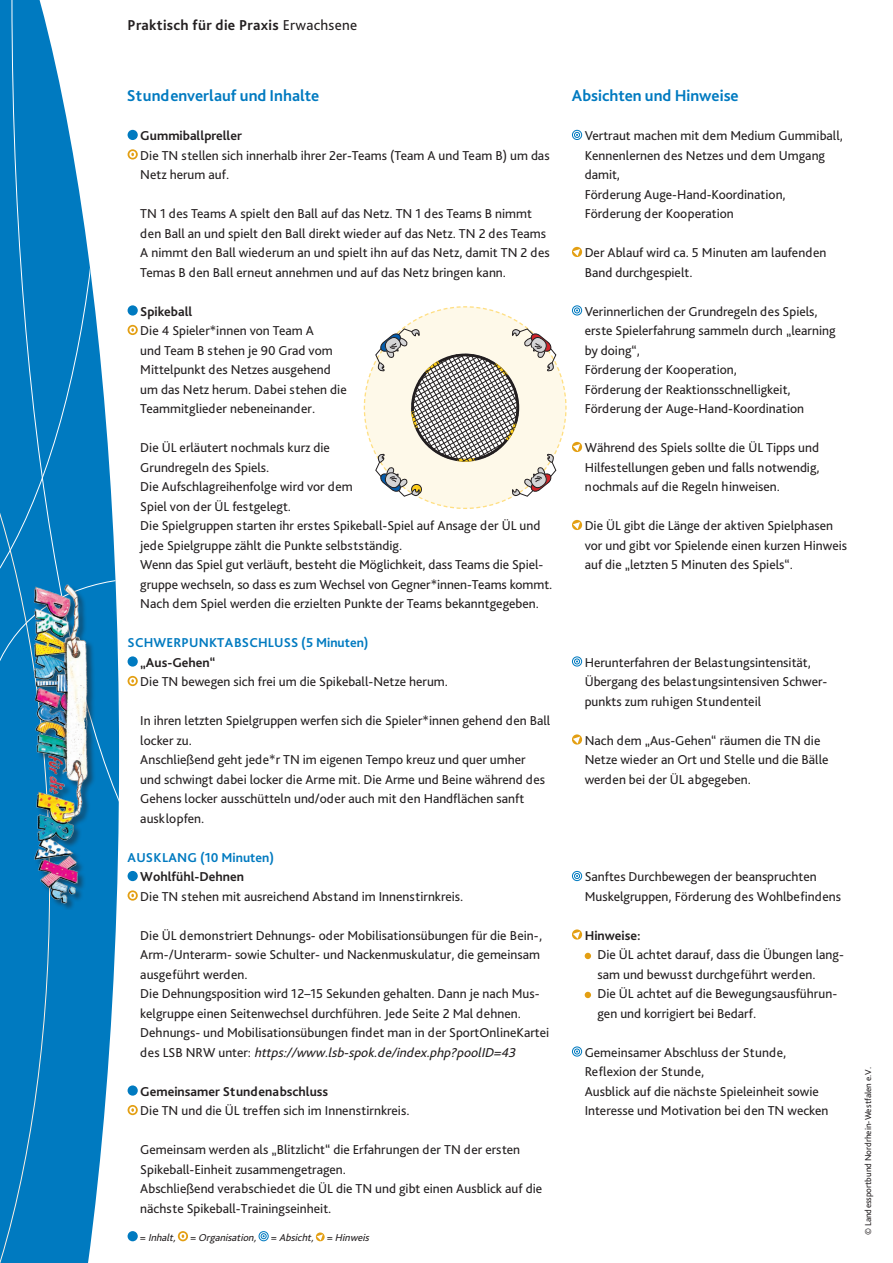
<style>
.page{position:relative;width:893px;height:1263px;background:#fff}
.page>*{position:absolute;margin:0;border:0;box-sizing:border-box;transform-origin:0 0}
.t1{font:700 16.5px "Bliss Pro";color:#007ac0}
.t2{font:700 15px "Bliss Pro";letter-spacing:.02em;color:#231f20}
.t3{font:13.5px/19.5px "Bliss Pro";color:#231f20}
.t4{font:700 13.5px "Bliss Pro";color:#231f20}
.t5{font:700 13.5px "Bliss Pro";letter-spacing:.015em;color:#007ac0}
.t6{font:italic 10.5px "Bliss Pro";color:#231f20}
.t7{font:9px "Bliss Pro";color:#231f20}
.s1{font-weight:400}
.s2{font-style:italic}
.s3{font-style:normal}
</style>
<div class="page">
<div style="left:128px;top:130px;width:10px;height:10px;background:#007ac0;border-radius:50%"></div>
<svg style="left:128px;top:149px;width:10px;height:11px"></svg>
<svg style="left:129px;top:151px;width:7px;height:7px"></svg>
<div style="left:128px;top:305px;width:10px;height:11px;background:#007ac0;border-radius:50%"></div>
<svg style="left:128px;top:325px;width:10px;height:10px"></svg>
<svg style="left:129px;top:327px;width:7px;height:6px"></svg>
<div style="left:128px;top:656px;width:10px;height:11px;background:#007ac0;border-radius:50%"></div>
<svg style="left:128px;top:676px;width:10px;height:10px"></svg>
<svg style="left:129px;top:678px;width:7px;height:6px"></svg>
<div style="left:128px;top:871px;width:10px;height:10px;background:#007ac0;border-radius:50%"></div>
<svg style="left:128px;top:890px;width:10px;height:11px"></svg>
<svg style="left:129px;top:892px;width:7px;height:7px"></svg>
<div style="left:128px;top:1085px;width:10px;height:11px;background:#007ac0;border-radius:50%"></div>
<svg style="left:128px;top:1105px;width:10px;height:10px"></svg>
<svg style="left:129px;top:1107px;width:7px;height:6px"></svg>
<svg style="left:572px;top:130px;width:10px;height:10px"></svg>
<svg style="left:572px;top:246px;width:11px;height:11px"></svg>
<svg style="left:572px;top:519px;width:11px;height:11px"></svg>
<svg style="left:572px;top:656px;width:10px;height:11px"></svg>
<svg style="left:572px;top:734px;width:11px;height:11px"></svg>
<svg style="left:572px;top:871px;width:10px;height:10px"></svg>
<svg style="left:572px;top:929px;width:11px;height:11px"></svg>
<svg style="left:585px;top:953px;width:6px;height:6px"></svg>
<svg style="left:585px;top:992px;width:6px;height:6px"></svg>
<svg style="left:572px;top:1046px;width:10px;height:11px"></svg>
<svg style="left:50px;top:905px;width:67px;height:358px;fill:#007ac0"></svg>
<svg style="left:96px;top:366px;width:22px;height:539px"></svg>
<svg style="left:96px;top:577px;width:23px;height:286px;background:#0d81c3"></svg>
<svg style="left:0;top:0;width:101px;height:654px"></svg>
<div style="left:0;top:302px;width:50px;height:961px;background:#007ac0"></div>
<div style="left:35px;top:585px;width:61px;height:324px;background:#231f20;opacity:.5"></div>
<img style="left:26px;top:574px;width:62px;height:335px">
<div style="left:128px;top:1231px;width:10px;height:10px;background:#007ac0;border-radius:50%"></div>
<svg style="left:178px;top:1231px;width:10px;height:10px"></svg>
<svg style="left:180px;top:1233px;width:6px;height:6px"></svg>
<svg style="left:259px;top:1231px;width:10px;height:10px"></svg>
<svg style="left:315px;top:1232px;width:10px;height:10px"></svg>
<svg style="left:363px;top:305px;width:220px;height:204px"></svg>
<p class="t2" style="left:128px;top:16px;width:231px">Praktisch für die Praxis <span class="s1">Erwachsene</span></p>
<p class="t1" style="left:127px;top:85px;width:194px">Stundenverlauf und Inhalte</p>
<p class="t1" style="left:572px;top:85px;width:168px">Absichten und Hinweise</p>
<p class="t4" style="left:140px;top:127px;width:103px">Gummiballpreller</p>
<p class="t3" style="left:140px;top:145px;width:411px">Die TN stellen sich innerhalb ihrer 2er-Teams (Team A und Team B) um das<br>Netz herum auf.</p>
<p class="t3" style="left:140px;top:203px;width:411px">TN 1 des Teams A spielt den Ball auf das Netz. TN 1 des Teams B nimmt den Ball an und spielt den Ball direkt wieder auf das Netz. TN 2 des Teams A nimmt den Ball wiederum an und spielt ihn auf das Netz, damit TN 2 des Temas B den Ball erneut annehmen und auf das Netz bringen kann.</p>
<p class="t4" style="left:140px;top:303px;width:54px">Spikeball</p>
<p class="t3" style="left:140px;top:320px;width:208px">Die 4 Spieler*innen von Team A<br>und Team B stehen je 90 Grad vom<br>Mittelpunkt des Netzes ausgehend um das Netz herum. Dabei stehen die<br>Teammitglieder nebeneinander.</p>
<p class="t3" style="left:140px;top:437px;width:414px">Die ÜL erläutert nochmals kurz die<br>Grundregeln des Spiels.<br>Die Aufschlagreihenfolge wird vor dem<br>Spiel von der ÜL festgelegt.<br>Die Spielgruppen starten ihr erstes Spikeball-Spiel auf Ansage der ÜL und jede Spielgruppe zählt die Punkte selbstständig.<br>Wenn das Spiel gut verläuft, besteht die Möglichkeit, dass Teams die Spiel&shy;gruppe wechseln, so dass es zum Wechsel von Gegner*innen-Teams kommt.<br>Nach dem Spiel werden die erzielten Punkte der Teams bekanntgegeben.</p>
<p class="t5" style="left:128px;top:634px;width:242px">SCHWERPUNKTABSCHLUSS (5 Minuten)</p>
<p class="t4" style="left:140px;top:654px;width:77px">„Aus-Gehen“</p>
<p class="t3" style="left:140px;top:671px;width:309px">Die TN bewegen sich frei um die Spikeball-Netze herum.</p>
<p class="t3" style="left:140px;top:710px;width:411px">In ihren letzten Spielgruppen werfen sich die Spieler*innen gehend den Ball locker zu.<br>Anschließend geht jede*r TN im eigenen Tempo kreuz und quer umher<br>und schwingt dabei locker die Arme mit. Die Arme und Beine während des Gehens locker ausschütteln und/oder auch mit den Handflächen sanft ausklopfen.</p>
<p class="t5" style="left:128px;top:849px;width:148px">AUSKLANG (10 Minuten)</p>
<p class="t4" style="left:140px;top:868px;width:105px">Wohlfühl-Dehnen</p>
<p class="t3" style="left:140px;top:886px;width:325px">Die TN stehen mit ausreichend Abstand im Innenstirnkreis.</p>
<p class="t3" style="left:140px;top:925px;width:410px">Die ÜL demonstriert Dehnungs- oder Mobilisationsübungen für die Bein-, Arm-/Unterarm- sowie Schulter- und Nackenmuskulatur, die gemeinsam ausgeführt werden.<br>Die Dehnungsposition wird 12–15 Sekunden gehalten. Dann je nach Mus&shy;kelgruppe einen Seitenwechsel durchführen. Jede Seite 2 Mal dehnen.<br>Dehnungs- und Mobilisationsübungen findet man in der SportOnlineKartei d e s L S B N R W u n t e r : <span class="s2">https://www.lsb-spok.de/index.php?poolID=43</span></p>
<p class="t4" style="left:140px;top:1083px;width:189px">Gemeinsamer Stundenabschluss</p>
<p class="t3" style="left:140px;top:1100px;width:271px">Die TN und die ÜL treffen sich im Innenstirnkreis.</p>
<p class="t3" style="left:140px;top:1139px;width:403px">Gemeinsam werden als „Blitzlicht“ die Erfahrungen der TN der ersten Spikeball-Einheit zusammengetragen.<br>Abschließend verabschiedet die ÜL die TN und gibt einen Ausblick auf die nächste Spikeball-Trainingseinheit.</p>
<p class="t6" style="left:140px;top:1231px;width:233px"><span class="s3">=</span> Inhalt, <span class="s3">=</span> Organisation, <span class="s3">=</span> Absicht, <span class="s3">=</span> Hinweis</p>
<p class="t3" style="left:585px;top:125px;width:260px">Vertraut machen mit dem Medium Gummiball,<br>Kennenlernen des Netzes und dem Umgang damit,<br>Förderung Auge-Hand-Koordination,<br>Förderung der Kooperation</p>
<p class="t3" style="left:585px;top:242px;width:243px">Der Ablauf wird ca. 5 Minuten am laufenden<br>Band durchgespielt.</p>
<p class="t3" style="left:585px;top:301px;width:252px">Verinnerlichen der Grundregeln des Spiels, erste Spielerfahrung sammeln durch „learning by doing“,<br>Förderung der Kooperation,<br>Förderung der Reaktionsschnelligkeit, Förderung der Auge-Hand-Koordination</p>
<p class="t3" style="left:585px;top:437px;width:237px;text-align:justify">Während des Spiels sollte die ÜL Tipps und Hilfestellungen geben und falls notwendig, nochmals auf die Regeln hinweisen.</p>
<p class="t3" style="left:585px;top:515px;width:264px">Die ÜL gibt die Länge der aktiven Spielphasen vor und gibt vor Spielende einen kurzen Hinweis auf die „letzten 5 Minuten des Spiels“.</p>
<p class="t3" style="left:585px;top:652px;width:244px">Herunterfahren der Belastungsintensität,<br>Übergang des belastungsintensiven Schwer&shy;punkts zum ruhigen Stundenteil</p>
<p class="t3" style="left:585px;top:730px;width:245px">Nach dem „Aus-Gehen“ räumen die TN die<br>Netze wieder an Ort und Stelle und die Bälle werden bei der ÜL abgegeben.</p>
<p class="t3" style="left:585px;top:866px;width:258px">Sanftes Durchbewegen der beanspruchten<br>Muskelgruppen, Förderung des Wohlbefindens</p>
<p class="t4" style="left:585px;top:927px;width:57px">Hinweise:</p>
<p class="t3" style="left:597px;top:944px;width:248px">Die ÜL achtet darauf, dass die Übungen lang&shy;sam und bewusst durchgeführt werden.<br>Die ÜL achtet auf die Bewegungsausführun&shy;gen und korrigiert bei Bedarf.</p>
<p class="t3" style="left:585px;top:1042px;width:245px">Gemeinsamer Abschluss der Stunde, Reflexion der Stunde,<br>Ausblick auf die nächste Spieleinheit sowie Interesse und Motivation bei den TN wecken</p>
<p class="t7" style="left:863px;top:1235px;width:170px;rotate:-90deg">© Landessportbund Nordrhein-Westfalen e.V.</p>
</div>
